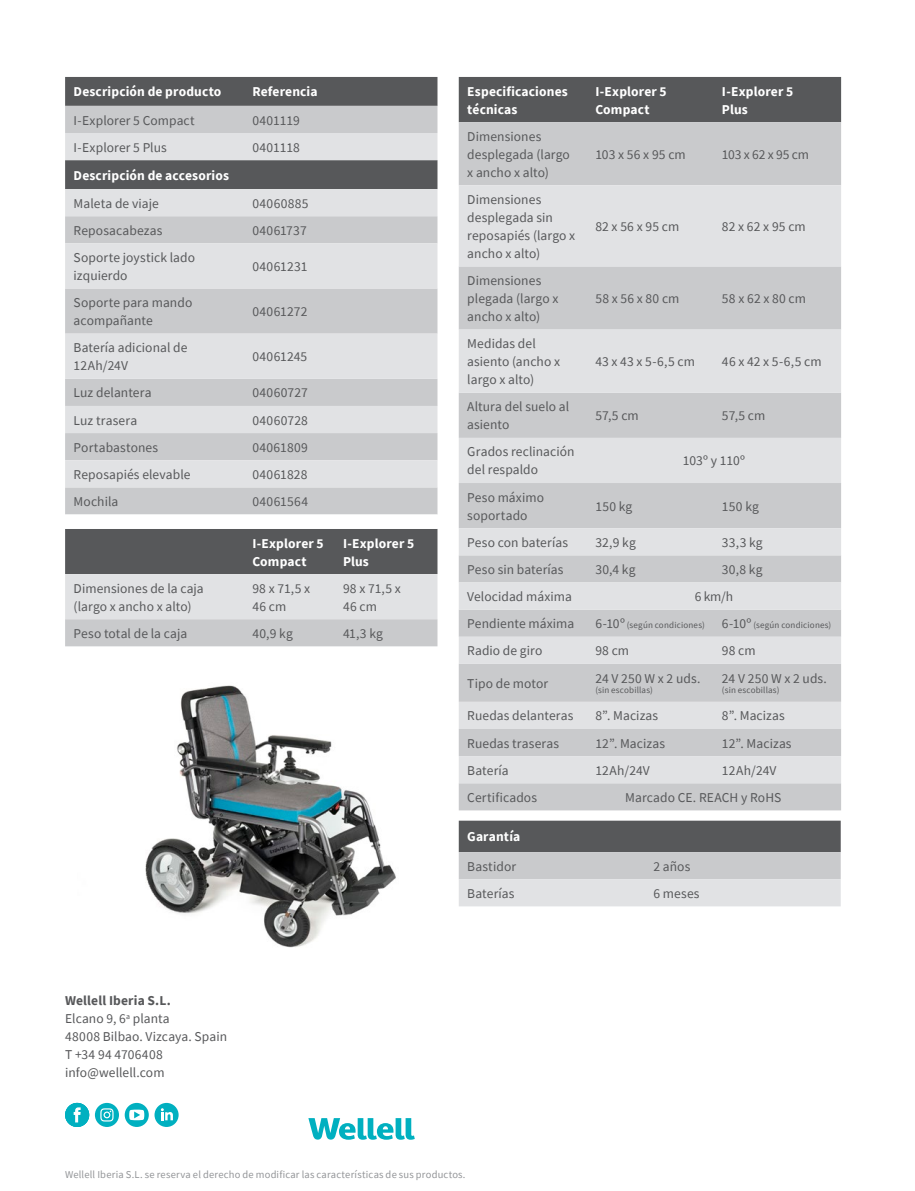
<style>
.page{position:relative;width:915px;height:1191px;background:#fff}
.page>*{position:absolute;margin:0;border:0;box-sizing:border-box;transform-origin:0 0}
.t1{font:13.5px/18px "Source Sans Pro";letter-spacing:.01em;color:#57585a}
.t2{font:700 13.5px/18px "Source Sans Pro";letter-spacing:.01em;color:#fff}
.t3{font:10.5px "Source Sans Pro";letter-spacing:.02em;color:#939598}
.t4{font:9px "Source Sans Pro";letter-spacing:.02em;color:#57585a}
.s1{font-weight:700}
.s2{font-size:13.5px}
</style>
<div class="page">
<div style="left:65px;top:77px;width:372px;height:29px;background:#57585a"></div>
<div style="left:65px;top:106px;width:372px;height:540px;background:#c9cacc"></div>
<svg style="left:65px;top:133px;width:372px;height:486px;background:#c3c4c6"></svg>
<svg style="left:65px;top:514px;width:372px;height:15px"></svg>
<div style="left:458px;top:77px;width:382px;height:45px;background:#57585a"></div>
<div style="left:458px;top:122px;width:382px;height:688px;background:#c9cacc"></div>
<svg style="left:458px;top:185px;width:382px;height:598px;background:#d6d7d9"></svg>
<svg style="left:458px;top:820px;width:382px;height:86px;background:#a7a8aa"></svg>
<svg style="left:308px;top:1118px;width:106px;height:21px"></svg>
<svg style="left:125px;top:1102px;width:24px;height:25px"></svg>
<svg style="left:154px;top:1102px;width:24px;height:25px"></svg>
<svg style="left:161px;top:1108px;width:12px;height:12px"></svg>
<svg style="left:95px;top:1102px;width:24px;height:25px"></svg>
<svg style="left:100px;top:1108px;width:13px;height:13px"></svg>
<svg style="left:129px;top:1109px;width:15px;height:11px"></svg>
<div style="left:65px;top:1102px;width:24px;height:25px;background:#00b0c0;border-radius:50%"></div>
<svg style="left:74px;top:1107px;width:7px;height:15px"></svg>
<img style="left:145px;top:685px;width:251px;height:263px">
<p class="t2" style="left:74px;top:83px;width:149px">Descripción de producto</p>
<p class="t2" style="left:252px;top:83px;width:67px">Referencia</p>
<p class="t1" style="left:74px;top:111px;width:123px">I-Explorer 5 Compact</p>
<p class="t1" style="left:252px;top:111px;width:49px">0401119</p>
<p class="t1" style="left:74px;top:138px;width:95px">I-Explorer 5 Plus</p>
<p class="t1" style="left:252px;top:138px;width:49px">0401118</p>
<p class="t2" style="left:74px;top:166px;width:157px">Descripción de accesorios</p>
<p class="t1" style="left:74px;top:194px;width:87px">Maleta de viaje</p>
<p class="t1" style="left:252px;top:194px;width:58px">04060885</p>
<p class="t1" style="left:74px;top:221px;width:90px">Reposacabezas</p>
<p class="t1" style="left:252px;top:221px;width:56px">04061737</p>
<p class="t1" style="left:74px;top:248px;width:123px">Soporte joystick lado izquierdo</p>
<p class="t1" style="left:252px;top:257px;width:57px">04061231</p>
<p class="t1" style="left:74px;top:293px;width:120px">Soporte para mando acompañante</p>
<p class="t1" style="left:252px;top:302px;width:57px">04061272</p>
<p class="t1" style="left:74px;top:339px;width:115px">Batería adicional de<br>12Ah/24V</p>
<p class="t1" style="left:252px;top:348px;width:56px">04061245</p>
<p class="t1" style="left:74px;top:384px;width:79px">Luz delantera</p>
<p class="t1" style="left:252px;top:384px;width:57px">04060727</p>
<p class="t1" style="left:74px;top:411px;width:65px">Luz trasera</p>
<p class="t1" style="left:252px;top:411px;width:57px">04060728</p>
<p class="t1" style="left:74px;top:438px;width:86px">Portabastones</p>
<p class="t1" style="left:252px;top:438px;width:57px">04061809</p>
<p class="t1" style="left:74px;top:465px;width:118px">Reposapiés elevable</p>
<p class="t1" style="left:252px;top:465px;width:57px">04061828</p>
<p class="t1" style="left:74px;top:492px;width:46px">Mochila</p>
<p class="t1" style="left:252px;top:492px;width:57px">04061564</p>
<p class="t2" style="left:252px;top:534px;width:73px">I-Explorer 5<br>Compact</p>
<p class="t2" style="left:343px;top:534px;width:73px">I-Explorer 5<br>Plus</p>
<p class="t1" style="left:74px;top:579px;width:132px">Dimensiones de la caja (largo x ancho x alto)</p>
<p class="t1" style="left:252px;top:579px;width:59px">98 x 71,5 x<br>46 cm</p>
<p class="t1" style="left:343px;top:579px;width:59px">98 x 71,5 x<br>46 cm</p>
<p class="t1" style="left:74px;top:624px;width:115px">Peso total de la caja</p>
<p class="t1" style="left:252px;top:624px;width:42px">40,9 kg</p>
<p class="t1" style="left:343px;top:624px;width:41px">41,3 kg</p>
<p class="t1" style="left:65px;top:992px;width:163px"><span class="s1">Wellell Iberia S.L.<br></span>Elcano 9, 6<sup>a</sup> planta<br>48008 Bilbao. Vizcaya. Spain<br>T +34 94 4706408 info@wellell.com</p>
<p class="t2" style="left:467px;top:82px;width:102px">Especificaciones técnicas</p>
<p class="t2" style="left:595px;top:82px;width:73px">I-Explorer 5<br>Compact</p>
<p class="t2" style="left:721px;top:82px;width:73px">I-Explorer 5<br>Plus</p>
<p class="t1" style="left:467px;top:127px;width:104px">Dimensiones desplegada (largo x ancho x alto)</p>
<p class="t1" style="left:595px;top:145px;width:92px">103 x 56 x 95 cm</p>
<p class="t1" style="left:721px;top:145px;width:89px">103 x 62 x 95 cm</p>
<p class="t1" style="left:467px;top:190px;width:109px">Dimensiones desplegada sin reposapiés (largo x ancho x alto)</p>
<p class="t1" style="left:467px;top:271px;width:93px">Dimensiones plegada (largo x ancho x alto)</p>
<p class="t1" style="left:467px;top:334px;width:94px">Medidas del asiento (ancho x largo x alto)</p>
<p class="t1" style="left:595px;top:217px;width:85px">82 x 56 x 95 cm</p>
<p class="t1" style="left:721px;top:217px;width:85px">82 x 62 x 95 cm</p>
<p class="t1" style="left:595px;top:289px;width:85px">58 x 56 x 80 cm</p>
<p class="t1" style="left:721px;top:289px;width:86px">58 x 62 x 80 cm</p>
<p class="t1" style="left:595px;top:352px;width:101px">43 x 43 x 5-6,5 cm</p>
<p class="t1" style="left:721px;top:352px;width:101px">46 x 42 x 5-6,5 cm</p>
<p class="t1" style="left:467px;top:398px;width:103px">Altura del suelo al asiento</p>
<p class="t1" style="left:595px;top:407px;width:45px">57,5 cm</p>
<p class="t1" style="left:721px;top:407px;width:45px">57,5 cm</p>
<p class="t1" style="left:467px;top:443px;width:109px">Grados reclinación del respaldo</p>
<p class="t1" style="left:682px;top:452px;width:64px">103º y 110º</p>
<p class="t1" style="left:467px;top:488px;width:78px">Peso máximo soportado</p>
<p class="t1" style="left:595px;top:497px;width:39px">150 kg</p>
<p class="t1" style="left:721px;top:497px;width:39px">150 kg</p>
<p class="t1" style="left:467px;top:533px;width:102px">Peso con baterías</p>
<p class="t1" style="left:595px;top:533px;width:42px">32,9 kg</p>
<p class="t1" style="left:721px;top:533px;width:42px">33,3 kg</p>
<p class="t1" style="left:467px;top:560px;width:98px">Peso sin baterías</p>
<p class="t1" style="left:595px;top:560px;width:42px">30,4 kg</p>
<p class="t1" style="left:721px;top:560px;width:42px">30,8 kg</p>
<p class="t1" style="left:467px;top:587px;width:106px">Velocidad máxima</p>
<p class="t1" style="left:694px;top:587px;width:40px">6 km/h</p>
<p class="t1" style="left:467px;top:614px;width:108px">Pendiente máxima</p>
<p class="t4" style="left:595px;top:619px;width:111px"><span class="s2">6-10º</span> (según condiciones)</p>
<p class="t4" style="left:721px;top:619px;width:111px"><span class="s2">6-10º</span> (según condiciones)</p>
<p class="t1" style="left:467px;top:642px;width:77px">Radio de giro</p>
<p class="t1" style="left:595px;top:642px;width:35px">98 cm</p>
<p class="t1" style="left:721px;top:642px;width:35px">98 cm</p>
<p class="t1" style="left:467px;top:674px;width:82px">Tipo de motor</p>
<p class="t1" style="left:721px;top:669px;width:106px">24 V 250 W x 2 uds.</p>
<p class="t4" style="left:721px;top:684px;width:59px">(sin escobillas)</p>
<p class="t1" style="left:595px;top:669px;width:106px">24 V 250 W x 2 uds.</p>
<p class="t4" style="left:595px;top:684px;width:59px">(sin escobillas)</p>
<p class="t1" style="left:467px;top:707px;width:108px">Ruedas delanteras</p>
<p class="t1" style="left:595px;top:707px;width:64px">8”. Macizas</p>
<p class="t1" style="left:721px;top:707px;width:64px">8”. Macizas</p>
<p class="t1" style="left:467px;top:734px;width:93px">Ruedas traseras</p>
<p class="t1" style="left:595px;top:734px;width:71px">12”. Macizas</p>
<p class="t1" style="left:721px;top:734px;width:71px">12”. Macizas</p>
<p class="t1" style="left:467px;top:761px;width:43px">Batería</p>
<p class="t1" style="left:595px;top:761px;width:56px">12Ah/24V</p>
<p class="t1" style="left:721px;top:761px;width:56px">12Ah/24V</p>
<p class="t1" style="left:467px;top:788px;width:71px">Certificados</p>
<p class="t1" style="left:625px;top:788px;width:157px">Marcado CE. REACH y RoHS</p>
<p class="t2" style="left:467px;top:827px;width:54px">Garantía</p>
<p class="t1" style="left:467px;top:857px;width:50px">Bastidor</p>
<p class="t1" style="left:653px;top:857px;width:38px">2 años</p>
<p class="t1" style="left:467px;top:884px;width:49px">Baterías</p>
<p class="t1" style="left:653px;top:884px;width:48px">6 meses</p>
<p class="t3" style="left:65px;top:1167px;width:402px">Wellell Iberia S.L. se reserva el derecho de modificar las características de sus productos.</p>
</div>
